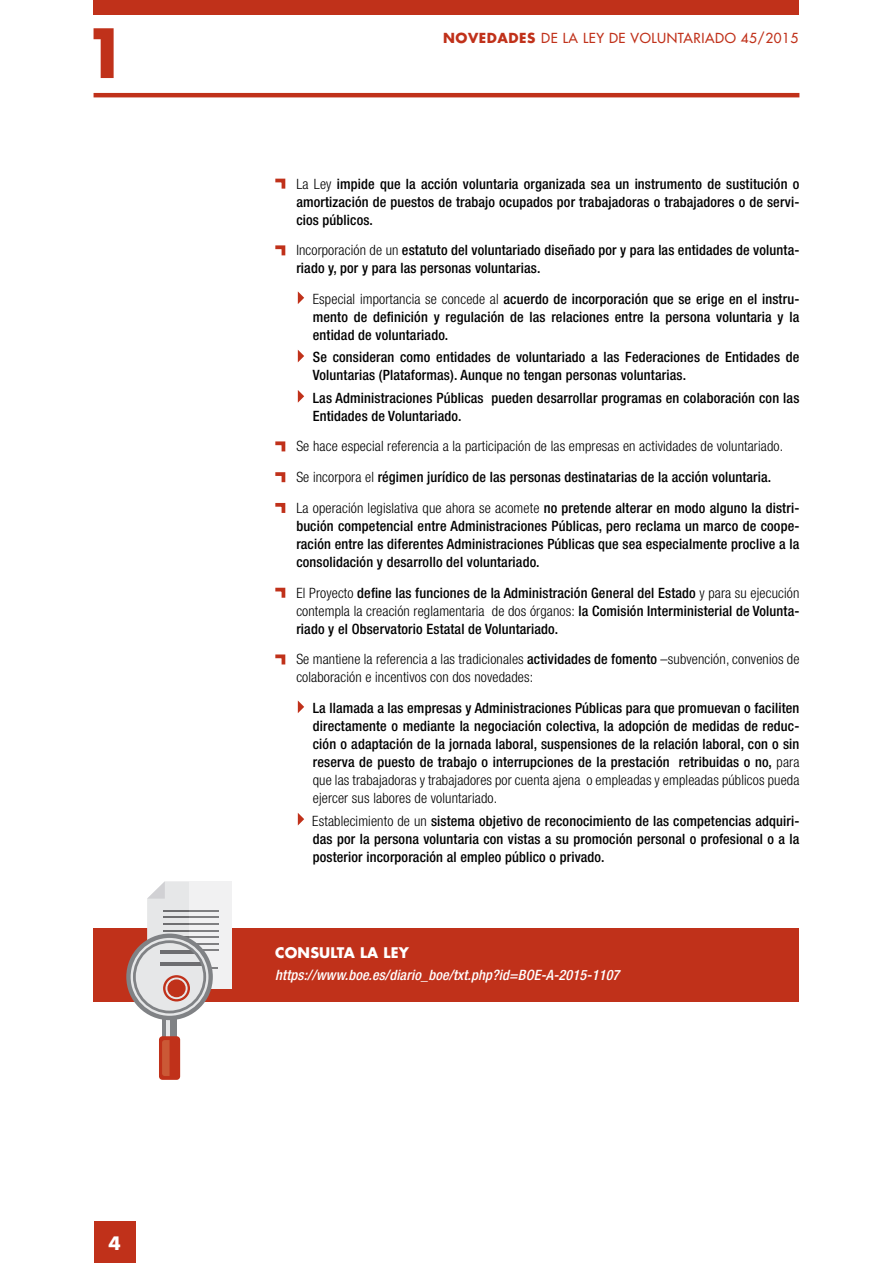
<style>
.page{position:relative;width:893px;height:1263px;background:#fff}
.page>*{position:absolute;margin:0;border:0;box-sizing:border-box;transform-origin:0 0}
.t1{font:700 66px "Futura Std";color:#c0311a}
.t2{font:700 18px "Futura Std";color:#fff}
.t3{font:500 condensed 14.25px/18px "Helvetica Neue LT Std";letter-spacing:.01em;color:#000;text-align:justify}
.t4{font:300 condensed 14.25px/30.8px "Helvetica Neue LT Std";letter-spacing:.01em;color:#000}
.t5{font:italic 500 condensed 14.25px "Helvetica Neue LT Std";letter-spacing:.01em;color:#fff}
.t6{font:700 14.25px "Futura Std";letter-spacing:.01em;color:#fff}
.t7{font:500 13.5px "Futura Std";letter-spacing:.04em;color:#c0311a}
.s1{font-weight:700}
.s2{font-weight:300}
.s3{font-weight:500}
</style>
<div class="page">
<hr style="left:94px;top:93px;width:705px;height:4px;background:#c0311a">
<div style="left:94px;top:0;width:705px;height:14px;background:#c0311a"></div>
<div style="left:94px;top:1221px;width:41px;height:42px;background:#c0311a"></div>
<div style="left:94px;top:928px;width:705px;height:74px;background:#c0311a"></div>
<svg style="left:275px;top:178px;width:11px;height:11px"></svg>
<svg style="left:275px;top:245px;width:11px;height:11px"></svg>
<svg style="left:298px;top:291px;width:6px;height:13px"></svg>
<svg style="left:298px;top:350px;width:6px;height:12px"></svg>
<svg style="left:298px;top:390px;width:6px;height:13px"></svg>
<svg style="left:275px;top:441px;width:11px;height:11px"></svg>
<svg style="left:275px;top:472px;width:11px;height:11px"></svg>
<svg style="left:275px;top:503px;width:11px;height:10px"></svg>
<svg style="left:275px;top:587px;width:11px;height:11px"></svg>
<svg style="left:275px;top:654px;width:11px;height:11px"></svg>
<svg style="left:298px;top:700px;width:6px;height:13px"></svg>
<svg style="left:298px;top:813px;width:6px;height:12px"></svg>
<div style="left:189px;top:881px;width:42px;height:108px;background:#f1f1f2"></div>
<hr style="left:189px;top:910px;width:30px;height:2px;background:#808082">
<hr style="left:189px;top:916px;width:30px;height:2px;background:#808082">
<hr style="left:189px;top:923px;width:30px;height:2px;background:#808082">
<hr style="left:189px;top:930px;width:30px;height:1px;background:#808082">
<hr style="left:189px;top:936px;width:30px;height:2px;background:#808082">
<hr style="left:189px;top:943px;width:30px;height:2px;background:#808082">
<hr style="left:189px;top:949px;width:30px;height:2px;background:#808082">
<hr style="left:196px;top:967px;width:22px;height:2px;background:#808082">
<div style="left:162px;top:1016px;width:15px;height:36px;background:#808285"></div>
<hr style="left:166px;top:1016px;width:4px;height:36px;background:#e6e7e8">
<div style="left:159px;top:1036px;width:21px;height:44px;background:#c0311a;border-radius:3px"></div>
<svg style="left:162px;top:1040px;width:8px;height:36px"></svg>
<svg style="left:126px;top:881px;width:87px;height:139px"></svg>
<h1 class="t1" style="left:83px;top:9px;width:47px">1</h1>
<p class="t7" style="left:443px;top:29px;width:357px"><span class="s1">NOVEDADES</span> DE LA LEY DE VOLUNTARIADO 45/2015</p>
<p class="t3" style="left:296px;top:174px;width:505px"><span class="s2">La Ley</span> impide que la acción voluntaria organizada sea un instrumento de sustitución o amortización de puestos de trabajo ocupados por trabajadoras o trabajadores o de servi&shy;cios públicos.</p>
<p class="t3" style="left:296px;top:241px;width:505px"><span class="s2">Incorporación de un</span> estatuto del voluntariado diseñado por y para las entidades de volunta&shy;riado y, por y para las personas voluntarias.</p>
<p class="t3" style="left:313px;top:290px;width:488px"><span class="s2">Especial importancia se concede al</span> acuerdo de incorporación que se erige en el instru&shy;mento de definición y regulación de las relaciones entre la persona voluntaria y la entidad de voluntariado.</p>
<p class="t3" style="left:313px;top:348px;width:488px">Se consideran como entidades de voluntariado a las Federaciones de Entidades de<br>Voluntarias (Plataformas). Aunque no tengan personas voluntarias.</p>
<p class="t3" style="left:313px;top:388px;width:488px">Las Administraciones Públicas pueden desarrollar programas en colaboración con las<br>Entidades de Voluntariado.</p>
<p class="t4" style="left:296px;top:431px;width:504px">Se hace especial referencia a la participación de las empresas en actividades de voluntariado.<br>Se incorpora el <span class="s3">régimen jurídico de las personas destinatarias de la acción voluntaria.<br></span>La operación legislativa que ahora se acomete <span class="s3">no pretende alterar en modo alguno la distri-</span></p>
<p class="t3" style="left:296px;top:517px;width:505px">bución competencial entre Administraciones Públicas, pero reclama un marco de coope&shy;ración entre las diferentes Administraciones Públicas que sea especialmente proclive a la consolidación y desarrollo del voluntariado.</p>
<p class="t3" style="left:296px;top:583px;width:505px"><span class="s2">El Proyecto</span> define las funciones de la Administración General del Estado <span class="s2">y para su ejecución contempla la creación reglamentaria de dos órganos:</span> la Comisión Interministerial de Volunta&shy;riado y el Observatorio Estatal de Voluntariado.</p>
<p class="t4" style="left:296px;top:650px;width:505px;line-height:18px">Se mantiene la referencia a las tradicionales <span class="s3">actividades de fomento</span> –subvención, convenios de colaboración e incentivos con dos novedades:</p>
<p class="t3" style="left:313px;top:699px;width:488px">La llamada a las empresas y Administraciones Públicas para que promuevan o faciliten directamente o mediante la negociación colectiva, la adopción de medidas de reduc&shy;ción o adaptación de la jornada laboral, suspensiones de la relación laboral, con o sin reserva de puesto de trabajo o interrupciones de la prestación retribuidas o no, <span class="s2">para que las trabajadoras y trabajadores por cuenta ajena o empleadas y empleadas públicos pueda ejercer sus labores de voluntariado.</span></p>
<p class="t3" style="left:312px;top:811px;width:489px"><span class="s2">Establecimiento de un</span> sistema objetivo de reconocimiento de las competencias adquiri&shy;das por la persona voluntaria con vistas a su promoción personal o profesional o a la posterior incorporación al empleo público o privado.</p>
<p class="t2" style="left:108px;top:1231px;width:14px">4</p>
<p class="t6" style="left:275px;top:943px;width:135px">CONSULTA LA LEY</p>
<p class="t5" style="left:275px;top:967px;width:346px">https://www.boe.es/diario_boe/txt.php?id=BOE-A-2015-1107</p>
</div>
